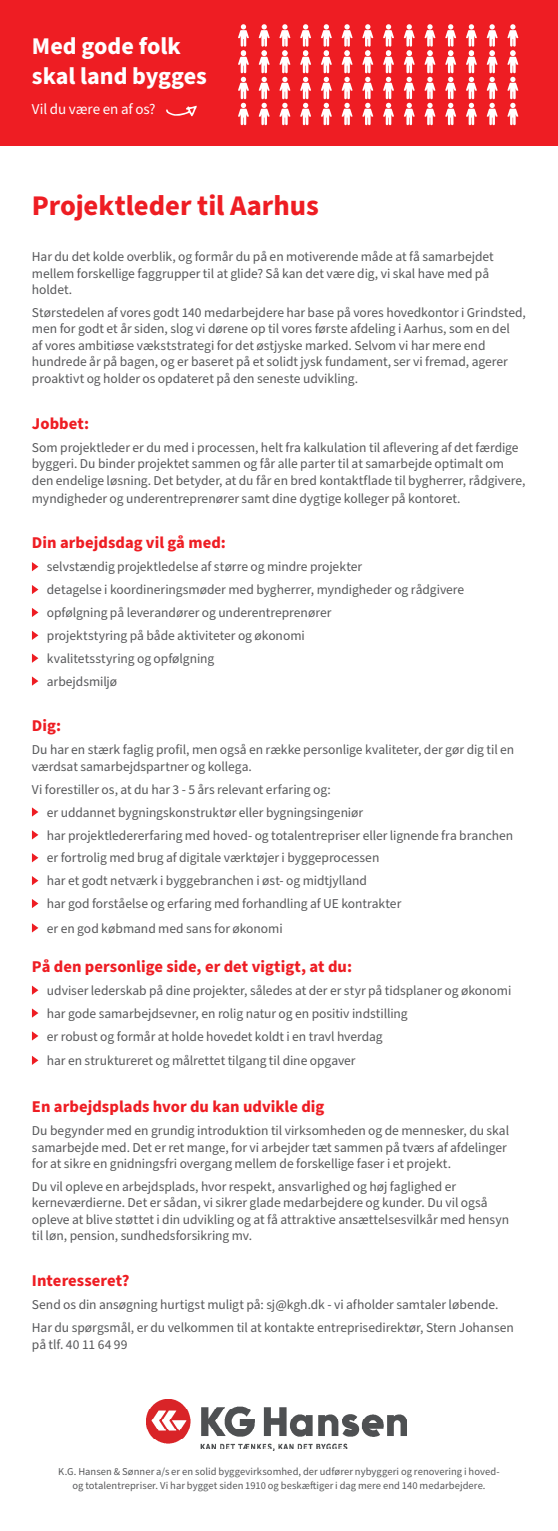
<style>
.page{position:relative;width:558px;height:1531px;background:#fff}
.page>*{position:absolute;margin:0;border:0;box-sizing:border-box;transform-origin:0 0}
.t1{font:700 28.5px "Source Sans Pro";color:#ee1d23}
.t2{font:700 24px/30px "Source Sans Pro";color:#fff}
.t3{font:700 16.5px "Source Sans Pro";letter-spacing:.005em;color:#ee1d23}
.t4{font:15px "Source Sans Pro";letter-spacing:-.01em;color:#fff}
.t5{font:13.5px/16.5px "Source Sans Pro";color:#57585a}
.t6{font:10.5px/13.5px "Source Sans Pro";letter-spacing:.005em;color:#57585a;text-align:center}
</style>
<div class="page">
<svg style="left:32px;top:562px;width:6px;height:9px"></svg>
<svg style="left:32px;top:585px;width:6px;height:9px"></svg>
<svg style="left:32px;top:608px;width:6px;height:9px"></svg>
<svg style="left:32px;top:631px;width:6px;height:9px"></svg>
<svg style="left:32px;top:653px;width:6px;height:10px"></svg>
<svg style="left:32px;top:676px;width:6px;height:10px"></svg>
<svg style="left:32px;top:807px;width:6px;height:9px"></svg>
<svg style="left:32px;top:830px;width:6px;height:9px"></svg>
<svg style="left:32px;top:853px;width:6px;height:9px"></svg>
<svg style="left:32px;top:876px;width:6px;height:9px"></svg>
<svg style="left:32px;top:899px;width:6px;height:9px"></svg>
<svg style="left:32px;top:923px;width:6px;height:9px"></svg>
<svg style="left:32px;top:985px;width:6px;height:10px"></svg>
<svg style="left:32px;top:1008px;width:6px;height:10px"></svg>
<svg style="left:32px;top:1031px;width:6px;height:9px"></svg>
<svg style="left:32px;top:1056px;width:6px;height:9px"></svg>
<div style="left:0;top:0;width:557px;height:145px;background:#ee1d23"></div>
<svg style="left:238px;top:24px;width:10px;height:101px"></svg>
<svg style="left:258px;top:24px;width:11px;height:101px"></svg>
<svg style="left:279px;top:24px;width:11px;height:101px"></svg>
<svg style="left:300px;top:24px;width:11px;height:101px"></svg>
<svg style="left:321px;top:24px;width:10px;height:101px"></svg>
<svg style="left:341px;top:24px;width:11px;height:101px"></svg>
<svg style="left:362px;top:24px;width:11px;height:101px"></svg>
<svg style="left:383px;top:24px;width:10px;height:101px"></svg>
<svg style="left:403px;top:24px;width:11px;height:101px"></svg>
<svg style="left:424px;top:24px;width:11px;height:101px"></svg>
<svg style="left:445px;top:24px;width:10px;height:101px"></svg>
<svg style="left:466px;top:24px;width:10px;height:101px"></svg>
<svg style="left:486px;top:24px;width:11px;height:101px"></svg>
<svg style="left:507px;top:24px;width:10px;height:101px"></svg>
<svg style="left:166px;top:106px;width:30px;height:10px"></svg>
<img style="left:146px;top:1400px;width:259px;height:51px">
<h2 class="t2" style="left:32px;top:31px;width:176px">Med gode folk skal land bygges</h2>
<p class="t4" style="left:32px;top:99px;width:125px">Vil du være en af os?</p>
<h1 class="t1" style="left:32px;top:186px;width:288px">Projektleder til Aarhus</h1>
<p class="t5" style="left:32px;top:249px;width:463px">Har du det kolde overblik, og formår du på en motiverende måde at få samarbejdet mellem forskellige faggrupper til at glide? Så kan det være dig, vi skal have med på holdet.</p>
<p class="t5" style="left:32px;top:305px;width:495px">Størstedelen af vores godt 140 medarbejdere har base på vores hovedkontor i Grindsted, men for godt et år siden, slog vi dørene op til vores første afdeling i Aarhus, som en del<br>af vores ambitiøse vækststrategi for det østjyske marked. Selvom vi har mere end hundrede år på bagen, og er baseret på et solidt jysk fundament, ser vi fremad, agerer proaktivt og holder os opdateret på den seneste udvikling.</p>
<p class="t3" style="left:32px;top:412px;width:59px">Jobbet:</p>
<p class="t5" style="left:32px;top:439px;width:494px">Som projektleder er du med i processen, helt fra kalkulation til aflevering af det færdige byggeri. Du binder projektet sammen og får alle parter til at samarbejde optimalt om den endelige løsning. Det betyder, at du får en bred kontaktflade til bygherrer, rådgivere,</p>
<p class="t5" style="left:32px;top:490px;width:429px">myndigheder og underentreprenører samt dine dygtige kolleger på kontoret.</p>
<p class="t3" style="left:32px;top:532px;width:195px">Din arbejdsdag vil gå med:</p>
<p class="t5" style="left:47px;top:556px;width:418px;line-height:23px">selvstændig projektledelse af større og mindre projekter<br>detagelse i koordineringsmøder med bygherrer, myndigheder og rådgivere opfølgning på leverandører og underentreprenører<br>projektstyring på både aktiviteter og økonomi<br>kvalitetsstyring og opfølgning<br>arbejdsmiljø</p>
<p class="t3" style="left:32px;top:715px;width:31px">Dig:</p>
<p class="t5" style="left:32px;top:742px;width:483px">Du har en stærk faglig profil, men også en række personlige kvaliteter, der gør dig til en værdsat samarbejdspartner og kollega.</p>
<p class="t5" style="left:47px;top:778px;width:467px;line-height:23px;text-indent:-15px">Vi forestiller os, at du har 3 - 5 års relevant erfaring og:<br>er uddannet bygningskonstruktør eller bygningsingeniør<br>har projektledererfaring med hoved- og totalentrepriser eller lignende fra branchen er fortrolig med brug af digitale værktøjer i byggeprocessen<br>har et godt netværk i byggebranchen i øst- og midtjylland<br>har god forståelse og erfaring med forhandling af UE kontrakter</p>
<p class="t5" style="left:47px;top:920px;width:237px">er en god købmand med sans for økonomi</p>
<p class="t3" style="left:32px;top:955px;width:321px">På den personlige side, er det vigtigt, at du:</p>
<p class="t5" style="left:47px;top:979px;width:465px;line-height:23px">udviser lederskab på dine projekter, således at der er styr på tidsplaner og økonomi har gode samarbejdsevner, en rolig natur og en positiv indstilling<br>er robust og formår at holde hovedet koldt i en travl hverdag</p>
<p class="t5" style="left:47px;top:1052px;width:310px">har en struktureret og målrettet tilgang til dine opgaver</p>
<p class="t3" style="left:32px;top:1095px;width:293px">En arbejdsplads hvor du kan udvikle dig</p>
<p class="t5" style="left:32px;top:1123px;width:478px">Du begynder med en grundig introduktion til virksomheden og de mennesker, du skal samarbejde med. Det er ret mange, for vi arbejder tæt sammen på tværs af afdelinger for at sikre en gnidningsfri overgang mellem de forskellige faser i et projekt.</p>
<p class="t5" style="left:32px;top:1178px;width:478px">Du vil opleve en arbejdsplads, hvor respekt, ansvarlighed og høj faglighed er kerneværdierne. Det er sådan, vi sikrer glade medarbejdere og kunder. Du vil også opleve at blive støttet i din udvikling og at få attraktive ansættelsesvilkår med hensyn til løn, pension, sundhedsforsikring mv.</p>
<p class="t3" style="left:32px;top:1269px;width:99px">Interesseret?</p>
<p class="t5" style="left:32px;top:1293px;width:483px;line-height:23px">Send os din ansøgning hurtigst muligt på: sj@kgh.dk - vi afholder samtaler løbende.<br>Har du spørgsmål, er du velkommen til at kontakte entreprisedirektør, Stern Johansen</p>
<p class="t5" style="left:32px;top:1336px;width:97px">på tlf. 40 11 64 99</p>
<p class="t6" style="left:58px;top:1465px;width:442px">K.G. Hansen &amp; Sønner a/s er en solid byggevirksomhed, der udfører nybyggeri og renovering i hoved&shy;og totalentrepriser. Vi har bygget siden 1910 og beskæftiger i dag mere end 140 medarbejdere.</p>
</div>
